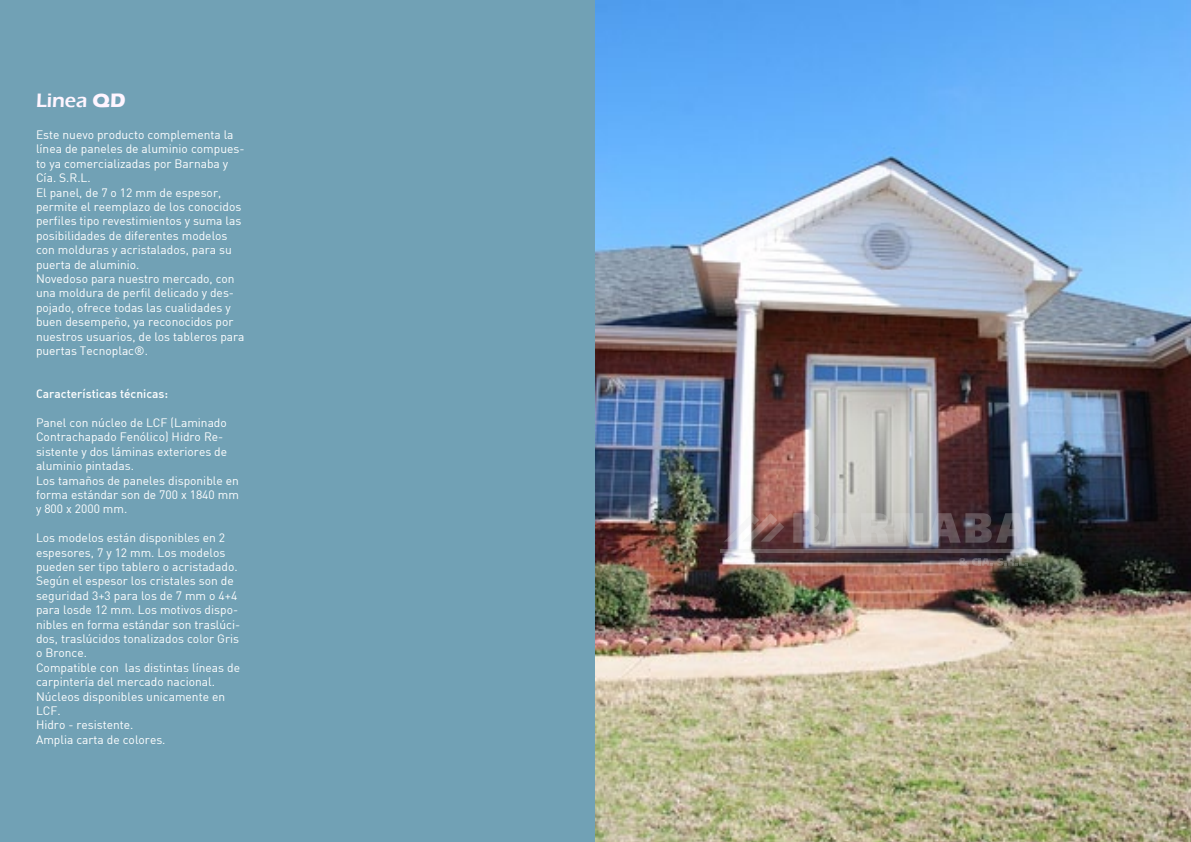
<style>
.page{position:relative;width:1191px;height:842px;background:#fff}
.page>*{position:absolute;margin:0;border:0;box-sizing:border-box;transform-origin:0 0}
.t1{font:600 20px "Eras ITC";color:#fff5ff}
.t2{font:12px/14.4px "DIN";color:#fff}
.t3{font:500 12px "DIN Alternate";color:#fff}
.s1{font-weight:700}
</style>
<div class="page">
<div style="left:0;top:0;width:595px;height:842px;background:#71a1b5"></div>
<img style="left:595px;top:0;width:596px;height:842px">
<svg style="left:724px;top:513px;width:60px;height:29px"></svg>
<svg style="left:959px;top:558px;width:69px;height:8px"></svg>
<svg style="left:793px;top:513px;width:95px;height:30px;background:#b7b3b3"></svg>
<svg style="left:894px;top:513px;width:134px;height:30px;background:#7c767c"></svg>
<svg style="left:720px;top:549px;width:312px;height:4px"></svg>
<h1 class="t1" style="left:36px;top:89px;width:91px">Linea <span class="s1">QD</span></h1>
<p class="t2" style="left:36px;top:127px;width:210px">Este nuevo producto complementa la línea de paneles de aluminio compues&shy;to ya comercializadas por Barnaba y Cía. S.R.L.<br>El panel, de 7 o 12 mm de espesor, permite el reemplazo de los conocidos perfiles tipo revestimientos y suma las posibilidades de diferentes modelos con molduras y acristalados, para su puerta de aluminio.<br>Novedoso para nuestro mercado, con una moldura de perfil delicado y des&shy;pojado, ofrece todas las cualidades y buen desempeño, ya reconocidos por nuestros usuarios, de los tableros para puertas Tecnoplac®.</p>
<p class="t3" style="left:36px;top:386px;width:134px">Características técnicas:</p>
<p class="t2" style="left:36px;top:415px;width:204px">Panel con núcleo de LCF (Laminado<br>Contrachapado Fenólico) Hidro Re&shy;sistente y dos láminas exteriores de aluminio pintadas.<br>Los tamaños de paneles disponible en forma estándar son de 700 x 1840 mm y 800 x 2000 mm.</p>
<p class="t2" style="left:36px;top:530px;width:206px">Los modelos están disponibles en 2 espesores, 7 y 12 mm. Los modelos pueden ser tipo tablero o acristadado.<br>Según el espesor los cristales son de seguridad 3+3 para los de 7 mm o 4+4 para losde 12 mm. Los motivos dispo&shy;nibles en forma estándar son traslúci&shy;dos, traslúcidos tonalizados color Gris o Bronce.<br>Compatible con las distintas líneas de carpintería del mercado nacional.<br>Núcleos disponibles unicamente en<br>LCF.<br>Hidro - resistente.<br>Amplia carta de colores.</p>
</div>
